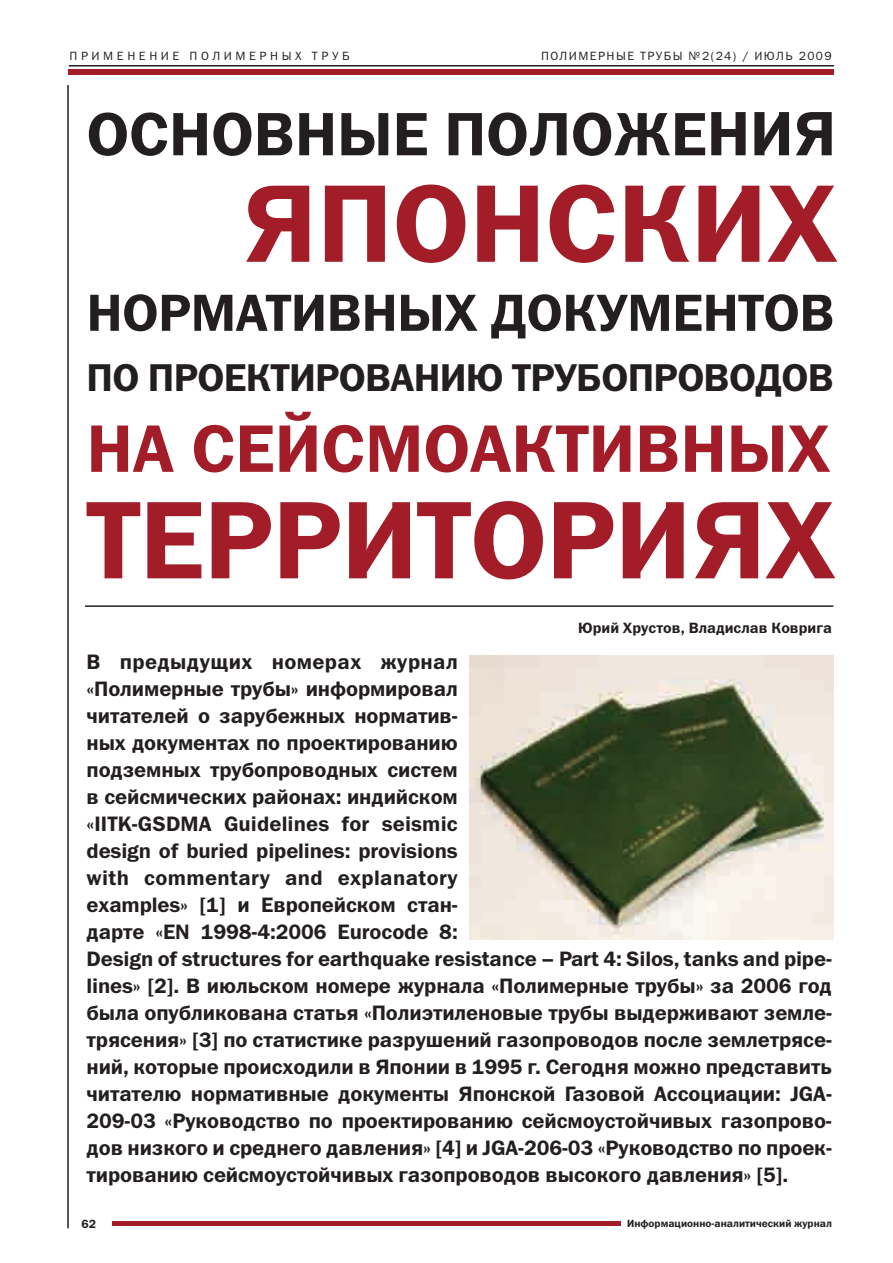
<style>
.page{position:relative;width:893px;height:1263px;background:#fff}
.page>*{position:absolute;margin:0;border:0;box-sizing:border-box;transform-origin:0 0}
.t1{font:111px "Franklin Gothic Demi C";letter-spacing:-.005em;color:#a21d28}
.t2{font:67.5px "Franklin Gothic Demi C";color:#a21d28}
.t3{font:61.5px "Franklin Gothic Demi C";color:#231f20}
.t4{font:52.5px "Franklin Gothic Demi C";letter-spacing:-.005em;color:#231f20}
.t5{font:39px "Franklin Gothic Demi C";letter-spacing:-.02em;color:#231f20}
.t6{font:21px/27px "Franklin Gothic Demi C";letter-spacing:-.005em;color:#231f20}
.t7{font:15px "Franklin Gothic Demi C";color:#231f20}
.t8{font:12px "Franklin Gothic Book C";letter-spacing:.12em;color:#231f20}
.t9{font:12px "Franklin Gothic Book C";letter-spacing:.3em;color:#231f20}
.t10{font:12px "Franklin Gothic Demi C";color:#231f20}
.t11{font:10.5px "Franklin Gothic Demi C";color:#231f20}
.s1{font-size:63px}
</style>
<div class="page">
<hr style="left:67px;top:85px;width:2px;height:1143px;background:#231f20">
<hr style="left:69px;top:65px;width:765px;height:2px;background:#231f20">
<div style="left:69px;top:70px;width:765px;height:5px;background:#a21d28"></div>
<hr style="left:112px;top:1221px;width:508px;height:4px;background:#a21d28">
<hr style="left:85px;top:605px;width:748px;height:2px;background:#231f20">
<img style="left:470px;top:656px;width:363px;height:283px">
<p class="t9" style="left:70px;top:48px;width:282px">ПРИМЕНЕНИЕ ПОЛИМЕРНЫХ ТРУБ</p>
<p class="t8" style="left:541px;top:48px;width:292px">ПОЛИМЕРНЫЕ ТРУБЫ №2(24) / ИЮЛЬ 2009</p>
<h3 class="t3" style="left:87px;top:98px;width:751px">ОСНОВНЫЕ ПОЛОЖЕ<span class="s1">НИЯ</span></h3>
<h1 class="t1" style="left:242px;top:159px;width:597px">ЯПОНСКИХ</h1>
<h3 class="t4" style="left:87px;top:282px;width:750px">НОРМАТИВНЫХ ДОКУМЕНТОВ</h3>
<h3 class="t5" style="left:87px;top:355px;width:749px">ПО ПРОЕКТИРОВАНИЮ ТРУБОПРОВОДОВ</h3>
<h2 class="t2" style="left:87px;top:409px;width:745px">НА СЕЙСМОАКТИВНЫХ</h2>
<h1 class="t1" style="left:87px;top:475px;width:751px">ТЕРРИТОРИЯХ</h1>
<p class="t7" style="left:578px;top:619px;width:255px">Юрий Хрустов, Владислав Коврига</p>
<p class="t6" style="left:87px;top:648px;width:747px">В предыдущих номерах журнал<br>«Полимерные трубы» информировал<br>читателей о зарубежных норматив-<br>ных документах по проектированию<br>подземных трубопроводных систем<br>в сейсмических районах: индийском<br>«IITK-GSDMA Guidelines for seismic<br>design of buried pipelines: provisions<br>with commentary and explanatory<br>examples» [1] и Европейском стан-<br>дарте «EN 1998-4:2006 Eurocode 8:<br>Design of structures for earthquake resistance – Part 4: Silos, tanks and pipe&shy;lines» [2]. В июльском номере журнала «Полимерные трубы» за 2006 год была опубликована статья «Полиэтиленовые трубы выдерживают земле&shy;трясения» [3] по статистике разрушений газопроводов после землетрясе&shy;ний, которые происходили в Японии в 1995 г. Сегодня можно представить читателю нормативные документы Японской Газовой Ассоциации: JGA-209-03 «Руководство по проектированию сейсмоустойчивых газопрово&shy;дов низкого и среднего давления» [4] и JGA-206-03 «Руководство по проек&shy;тированию сейсмоустойчивых газопроводов высокого давления» [5].</p>
<p class="t10" style="left:81px;top:1217px;width:16px">62</p>
<p class="t11" style="left:627px;top:1217px;width:206px">Информационно-аналитический журнал</p>
</div>
